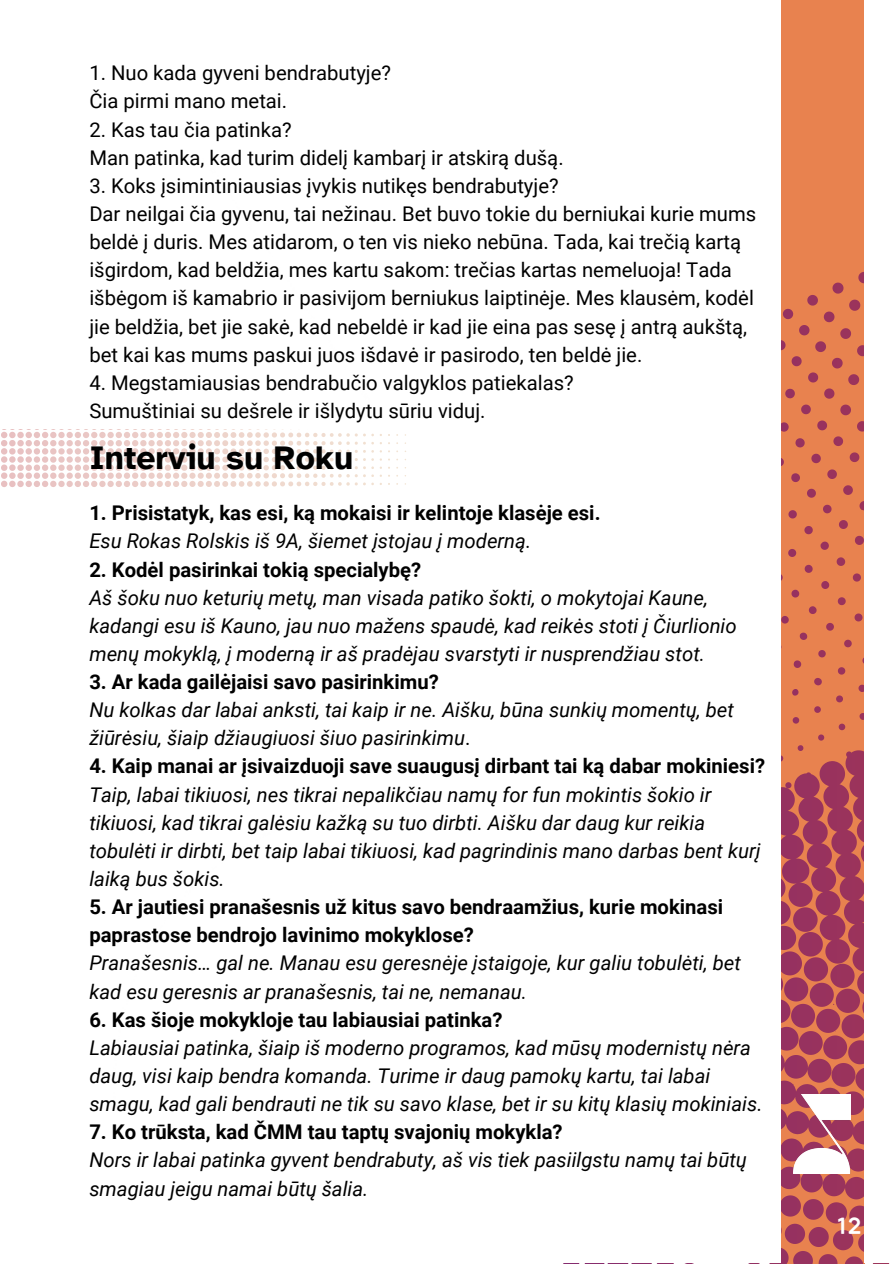
<style>
.page{position:relative;width:893px;height:1264px;background:#fff}
.page>*{position:absolute;margin:0;border:0;box-sizing:border-box;transform-origin:0 0}
.t1{font:700 33.6px "Atkinson Hyperlegible";color:#000}
.t2{font:33px "Coco Bike R";color:#fff}
.t3{font:italic 20.25px/28.2px "Roboto";color:#000}
.t4{font:20.25px/28.2px "Roboto";color:#000}
.t5{font:700 20.25px/28.2px "Roboto";color:#000}
.s1{font-style:normal}
</style>
<div class="page">
<div style="left:778px;top:0;width:86px;height:1263px;background:#e8824f"></div>
<svg style="left:778px;top:243px;width:86px;height:1020px"></svg>
<div style="left:380px;top:0;width:400px;height:1262px;background:#fff"></div>
<svg style="left:1px;top:429px;width:405px;height:58px"></svg>
<img style="left:793px;top:1094px;width:57px;height:79px">
<p class="t4" style="left:89px;top:59px;width:303px">1. Nuo kada gyveni bendrabutyje?</p>
<p class="t4" style="left:89px;top:87px;width:199px">Čia pirmi mano metai.</p>
<p class="t4" style="left:89px;top:115px;width:204px">2. Kas tau čia patinka?</p>
<p class="t4" style="left:89px;top:144px;width:476px">Man patinka, kad turim didelį kambarį ir atskirą dušą.</p>
<p class="t4" style="left:89px;top:172px;width:471px">3. Koks įsimintiniausias įvykis nutikęs bendrabutyje?</p>
<p class="t4" style="left:89px;top:200px;width:668px">Dar neilgai čia gyvenu, tai nežinau. Bet buvo tokie du berniukai kurie mums beldė į duris. Mes atidarom, o ten vis nieko nebūna. Tada, kai trečią kartą išgirdom, kad beldžia, mes kartu sakom: trečias kartas nemeluoja! Tada išbėgom iš kamabrio ir pasivijom berniukus laiptinėje. Mes klausėm, kodėl jie beldžia, bet jie sakė, kad nebeldė ir kad jie eina pas sesę į antrą aukštą, bet kai kas mums paskui juos išdavė ir pasirodo, ten beldė jie.</p>
<p class="t4" style="left:89px;top:369px;width:486px">4. Megstamiausias bendrabučio valgyklos patiekalas?</p>
<p class="t4" style="left:89px;top:397px;width:397px">Sumuštiniai su dešrele ir išlydytu sūriu viduj.</p>
<p class="t1" style="left:89px;top:437px;width:265px">Interviu su Roku</p>
<p class="t5" style="left:89px;top:499px;width:512px">1. Prisistatyk, kas esi, ką mokaisi ir kelintoje klasėje esi.</p>
<p class="t3" style="left:89px;top:527px;width:443px">Esu Rokas Rolskis iš 9A, šiemet įstojau į moderną.</p>
<p class="t5" style="left:89px;top:555px;width:333px">2. Kodėl pasirinkai tokią specialybę?</p>
<p class="t3" style="left:89px;top:583px;width:649px">Aš šoku nuo keturių metų, man visada patiko šokti, o mokytojai Kaune, kadangi esu iš Kauno, jau nuo mažens spaudė, kad reikės stoti į Čiurlionio menų mokyklą, į moderną ir aš pradėjau svarstyti ir nusprendžiau stot.</p>
<p class="t5" style="left:89px;top:668px;width:351px">3. Ar kada gailėjaisi savo pasirinkimu?</p>
<p class="t3" style="left:89px;top:696px;width:646px">Nu kolkas dar labai anksti, tai kaip ir ne. Aišku, būna sunkių momentų, bet žiūrėsiu, šiaip džiaugiuosi šiuo pasirinkimu<span class="s1">.</span></p>
<p class="t5" style="left:89px;top:752px;width:677px">4. Kaip manai ar įsivaizduoji save suaugusį dirbant tai ką dabar mokiniesi?</p>
<p class="t3" style="left:89px;top:780px;width:672px">Taip, labai tikiuosi, nes tikrai nepalikčiau namų for fun mokintis šokio ir tikiuosi, kad tikrai galėsiu kažką su tuo dirbti. Aišku dar daug kur reikia tobulėti ir dirbti, bet taip labai tikiuosi, kad pagrindinis mano darbas bent kurį laiką bus šokis.</p>
<p class="t5" style="left:89px;top:893px;width:635px">5. Ar jautiesi pranašesnis už kitus savo bendraamžius, kurie mokinasi paprastose bendrojo lavinimo mokyklose?</p>
<p class="t3" style="left:89px;top:949px;width:653px">Pranašesnis… gal ne. Manau esu geresnėje įstaigoje, kur galiu tobulėti, bet kad esu geresnis ar pranašesnis, tai ne, nemanau.</p>
<p class="t5" style="left:89px;top:1005px;width:414px">6. Kas šioje mokykloje tau labiausiai patinka?</p>
<p class="t3" style="left:89px;top:1033px;width:674px">Labiausiai patinka, šiaip iš moderno programos, kad mūsų modernistų nėra daug, visi kaip bendra komanda. Turime ir daug pamokų kartu, tai labai smagu, kad gali bendrauti ne tik su savo klase, bet ir su kitų klasių mokiniais.</p>
<p class="t5" style="left:89px;top:1118px;width:475px">7. Ko trūksta, kad ČMM tau taptų svajonių mokykla?</p>
<p class="t3" style="left:89px;top:1146px;width:659px">Nors ir labai patinka gyvent bendrabuty, aš vis tiek pasiilgstu namų tai būtų smagiau jeigu namai būtų šalia.</p>
<p class="t2" style="left:837px;top:1207px;width:26px">12</p>
</div>
